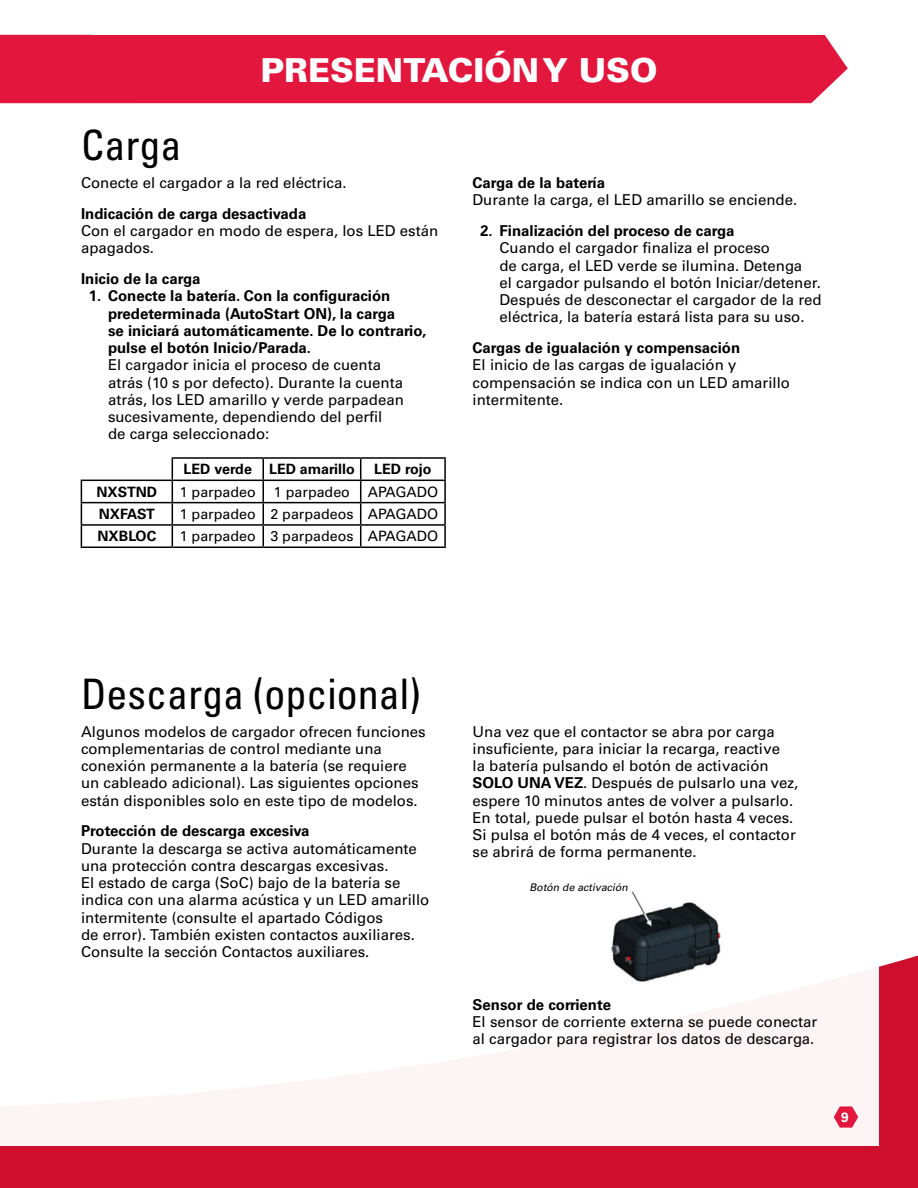
<style>
.page{position:relative;width:918px;height:1188px;background:#fff}
.page>*{position:absolute;margin:0;border:0;box-sizing:border-box;transform-origin:0 0}
.Labels{font:condensed 42px "Univers LT Pro";color:#000}
.t1{font:900 33px "Univers LT Pro 75";color:#fff}
.Labels-2{font:15px/17.2px "Univers LT Pro 55 Roman";color:#000}
.Labels-3{font:700 15px/17.2px "Univers LT Pro 65";color:#000}
.Labels-4{font:14.25px "Univers LT Std";color:#000}
.Labels-5{font:700 14.25px "Univers LT Std";color:#000}
.t2{font:700 13.5px "Univers LT Pro 65";color:#fff}
.Labels-6{font:italic 10.5px "Univers LT Pro 55 Roman";color:#000}
.s1{font-family:"Zurich BT"}
.s2{font-family:"Univers LT Pro 65";font-weight:700}
</style>
<div class="page">
<div style="left:0;top:955px;width:918px;height:233px;background:#ce0e2d"></div>
<div style="left:0;top:857px;width:879px;height:289px;background:#fff"></div>
<div style="left:135px;top:35px;width:713px;height:68px;background:#e3173e"></div>
<div style="left:0;top:35px;width:135px;height:68px;background:#e3173e"></div>
<hr style="left:172px;top:457px;width:91px;height:2px;background:#000">
<hr style="left:263px;top:457px;width:98px;height:2px;background:#000">
<hr style="left:262px;top:459px;width:2px;height:21px;background:#000">
<hr style="left:361px;top:457px;width:85px;height:2px;background:#000">
<hr style="left:444px;top:459px;width:2px;height:21px;background:#000">
<hr style="left:81px;top:480px;width:91px;height:1px;background:#000">
<hr style="left:172px;top:480px;width:91px;height:1px;background:#000">
<hr style="left:263px;top:480px;width:98px;height:1px;background:#000">
<hr style="left:262px;top:481px;width:2px;height:21px;background:#000">
<hr style="left:361px;top:480px;width:85px;height:1px;background:#000">
<hr style="left:444px;top:481px;width:2px;height:21px;background:#000">
<hr style="left:81px;top:502px;width:91px;height:1px;background:#000">
<hr style="left:172px;top:502px;width:91px;height:1px;background:#000">
<hr style="left:263px;top:502px;width:98px;height:1px;background:#000">
<hr style="left:262px;top:503px;width:2px;height:21px;background:#000">
<hr style="left:361px;top:502px;width:85px;height:1px;background:#000">
<hr style="left:444px;top:503px;width:2px;height:21px;background:#000">
<hr style="left:81px;top:524px;width:91px;height:2px;background:#000">
<svg style="left:81px;top:481px;width:1px;height:66px"></svg>
<hr style="left:172px;top:524px;width:91px;height:2px;background:#000">
<svg style="left:172px;top:459px;width:1px;height:88px"></svg>
<hr style="left:263px;top:524px;width:98px;height:2px;background:#000">
<hr style="left:262px;top:526px;width:2px;height:21px;background:#000">
<hr style="left:361px;top:524px;width:85px;height:2px;background:#000">
<svg style="left:360px;top:459px;width:1px;height:88px"></svg>
<hr style="left:444px;top:526px;width:2px;height:21px;background:#000">
<hr style="left:81px;top:547px;width:91px;height:1px;background:#000">
<hr style="left:172px;top:547px;width:91px;height:1px;background:#000">
<hr style="left:263px;top:547px;width:98px;height:1px;background:#000">
<hr style="left:361px;top:547px;width:85px;height:1px;background:#000">
<img style="left:611px;top:891px;width:110px;height:92px">
<div style="left:516px;top:878px;width:112px;height:26px;background:#fff"></div>
<svg style="left:834px;top:1106px;width:24px;height:22px"></svg>
<p class="Labels" style="left:81px;top:118px;width:102px">Carga</p>
<p class="t1" style="left:260px;top:47px;width:399px">PRESENTACIÓN Y USO</p>
<p class="Labels-2" style="left:81px;top:174px;width:267px">Conecte el cargador a la red eléctrica.</p>
<p class="Labels-3" style="left:81px;top:204px;width:227px">Indicación de carga desactivada</p>
<p class="Labels-2" style="left:81px;top:222px;width:359px">Con el cargador en modo de espera, los LED están apagados.</p>
<p class="Labels-3" style="left:81px;top:269px;width:121px">Inicio de la carga</p>
<p class="Labels-3" style="left:108px;top:287px;width:320px;text-indent:-19px"><span class="s1">1.</span> Conecte la batería. Con la configuración predeterminada (AutoStart ON), la carga<br>se iniciará automáticamente. De lo contrario, pulse el botón Inicio/Parada.</p>
<p class="Labels-2" style="left:108px;top:356px;width:297px">El cargador inicia el proceso de cuenta atrás (10 s por defecto). Durante la cuenta atrás, los LED amarillo y verde parpadean sucesivamente, dependiendo del perfil<br>de carga seleccionado:</p>
<p class="Labels-5" style="left:184px;top:461px;width:70px">LED verde</p>
<p class="Labels-5" style="left:269px;top:461px;width:87px">LED amarillo</p>
<p class="Labels-5" style="left:374px;top:461px;width:59px">LED rojo</p>
<p class="Labels-5" style="left:97px;top:483px;width:62px">NXSTND</p>
<p class="Labels-4" style="left:180px;top:483px;width:78px">1 parpadeo</p>
<p class="Labels-4" style="left:274px;top:483px;width:78px">1 parpadeo</p>
<p class="Labels-4" style="left:368px;top:483px;width:72px">APAGADO</p>
<p class="Labels-5" style="left:99px;top:506px;width:58px">NXFAST</p>
<p class="Labels-4" style="left:180px;top:505px;width:78px">1 parpadeo</p>
<p class="Labels-4" style="left:270px;top:505px;width:85px">2 parpadeos</p>
<p class="Labels-4" style="left:368px;top:505px;width:72px">APAGADO</p>
<p class="Labels-5" style="left:98px;top:528px;width:60px">NXBLOC</p>
<p class="Labels-4" style="left:180px;top:528px;width:78px">1 parpadeo</p>
<p class="Labels-4" style="left:270px;top:528px;width:85px">3 parpadeos</p>
<p class="Labels-4" style="left:368px;top:528px;width:72px">APAGADO</p>
<p class="Labels-3" style="left:472px;top:173px;width:134px">Carga de la batería</p>
<p class="Labels-2" style="left:472px;top:191px;width:326px">Durante la carga, el LED amarillo se enciende.</p>
<p class="Labels-3" style="left:480px;top:221px;width:256px"><span class="s1">2.</span> Finalización del proceso de carga</p>
<p class="Labels-2" style="left:500px;top:239px;width:324px">Cuando el cargador finaliza el proceso<br>de carga, el LED verde se ilumina. Detenga<br>el cargador pulsando el botón Iniciar/detener.<br>Después de desconectar el cargador de la red eléctrica, la batería estará lista para su uso.</p>
<p class="Labels-3" style="left:472px;top:338px;width:269px">Cargas de igualación y compensación</p>
<p class="Labels-2" style="left:472px;top:356px;width:319px">El inicio de las cargas de igualación y compensación se indica con un LED amarillo intermitente.</p>
<p class="Labels" style="left:81px;top:667px;width:341px">Descarga (opcional)</p>
<p class="Labels-2" style="left:81px;top:722px;width:346px">Algunos modelos de cargador ofrecen funciones complementarias de control mediante una conexión permanente a la batería (se requiere un cableado adicional). Las siguientes opciones están disponibles solo en este tipo de modelos.</p>
<p class="Labels-3" style="left:81px;top:822px;width:230px">Protección de descarga excesiva</p>
<p class="Labels-2" style="left:81px;top:839px;width:350px">Durante la descarga se activa automáticamente una protección contra descargas excesivas.<br>El estado de carga (SoC) bajo de la batería se indica con una alarma acústica y un LED amarillo intermitente (consulte el apartado Códigos<br>de error). También existen contactos auxiliares.<br>Consulte la sección Contactos auxiliares.</p>
<p class="Labels-2" style="left:472px;top:722px;width:327px">Una vez que el contactor se abra por carga insuficiente, para iniciar la recarga, reactive<br>la batería pulsando el botón de activación <span class="s2">SOLO UNA VEZ</span>. Después de pulsarlo una vez, espere 10 minutos antes de volver a pulsarlo.<br>En total, puede pulsar el botón hasta 4 veces.<br>Si pulsa el botón más de 4 veces, el contactor se abrirá de forma permanente.</p>
<p class="Labels-6" style="left:530px;top:880px;width:102px">Botón de activación</p>
<p class="Labels-3" style="left:472px;top:995px;width:140px">Sensor de corriente</p>
<p class="Labels-2" style="left:472px;top:1012px;width:346px">El sensor de corriente externa se puede conectar al cargador para registrar los datos de descarga.</p>
<p class="t2" style="left:841px;top:1108px;width:9px">9</p>
</div>
